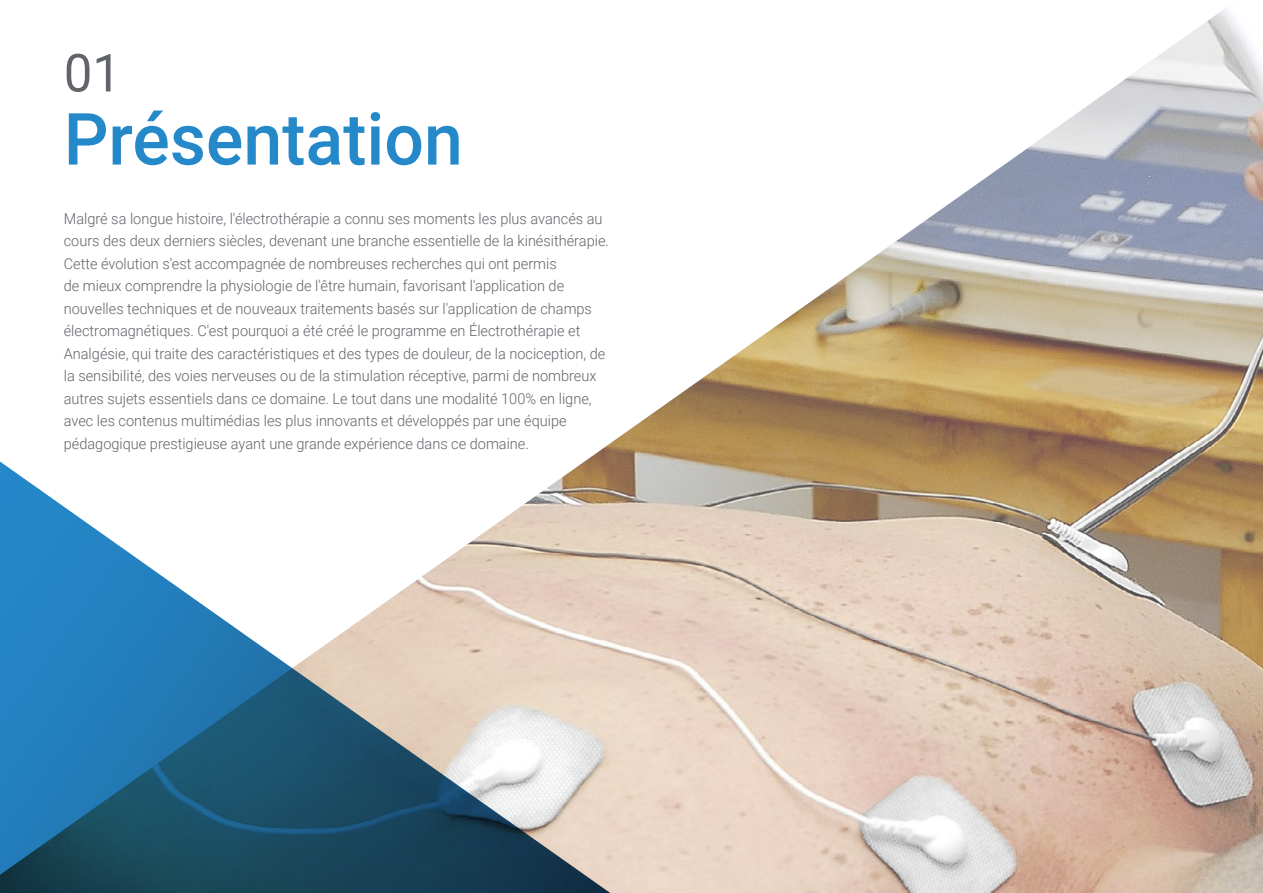
<style>
.page{position:relative;width:1263px;height:893px;background:#fff}
.page>*{position:absolute;margin:0;border:0;box-sizing:border-box;transform-origin:0 0}
.t1{font:500 72px "Roboto";color:#2488c9}
.t2{font:52.5px "Roboto";color:#61646a}
.t3{font:300 15px/22.5px "Roboto";color:#61646a}
</style>
<div class="page">
<img style="left:606px;top:8px;width:657px;height:885px">
<svg style="left:0;top:446px;width:640px;height:447px"></svg>
<h2 class="t2" style="left:64px;top:36px;width:59px">01</h2>
<h1 class="t1" style="left:64px;top:89px;width:401px">Présentation</h1>
<p class="t3" style="left:64px;top:207px;width:547px">Malgré sa longue histoire, l'électrothérapie a connu ses moments les plus avancés au cours des deux derniers siècles, devenant une branche essentielle de la kinésithérapie.<br>Cette évolution s'est accompagnée de nombreuses recherches qui ont permis<br>de mieux comprendre la physiologie de l'être humain, favorisant l'application de nouvelles techniques et de nouveaux traitements basés sur l'application de champs électromagnétiques. C'est pourquoi a été créé le programme en Électrothérapie et Analgésie, qui traite des caractéristiques et des types de douleur, de la nociception, de la sensibilité, des voies nerveuses ou de la stimulation réceptive, parmi de nombreux autres sujets essentiels dans ce domaine. Le tout dans une modalité 100% en ligne, avec les contenus multimédias les plus innovants et développés par une équipe pédagogique prestigieuse ayant une grande expérience dans ce domaine.</p>
</div>
